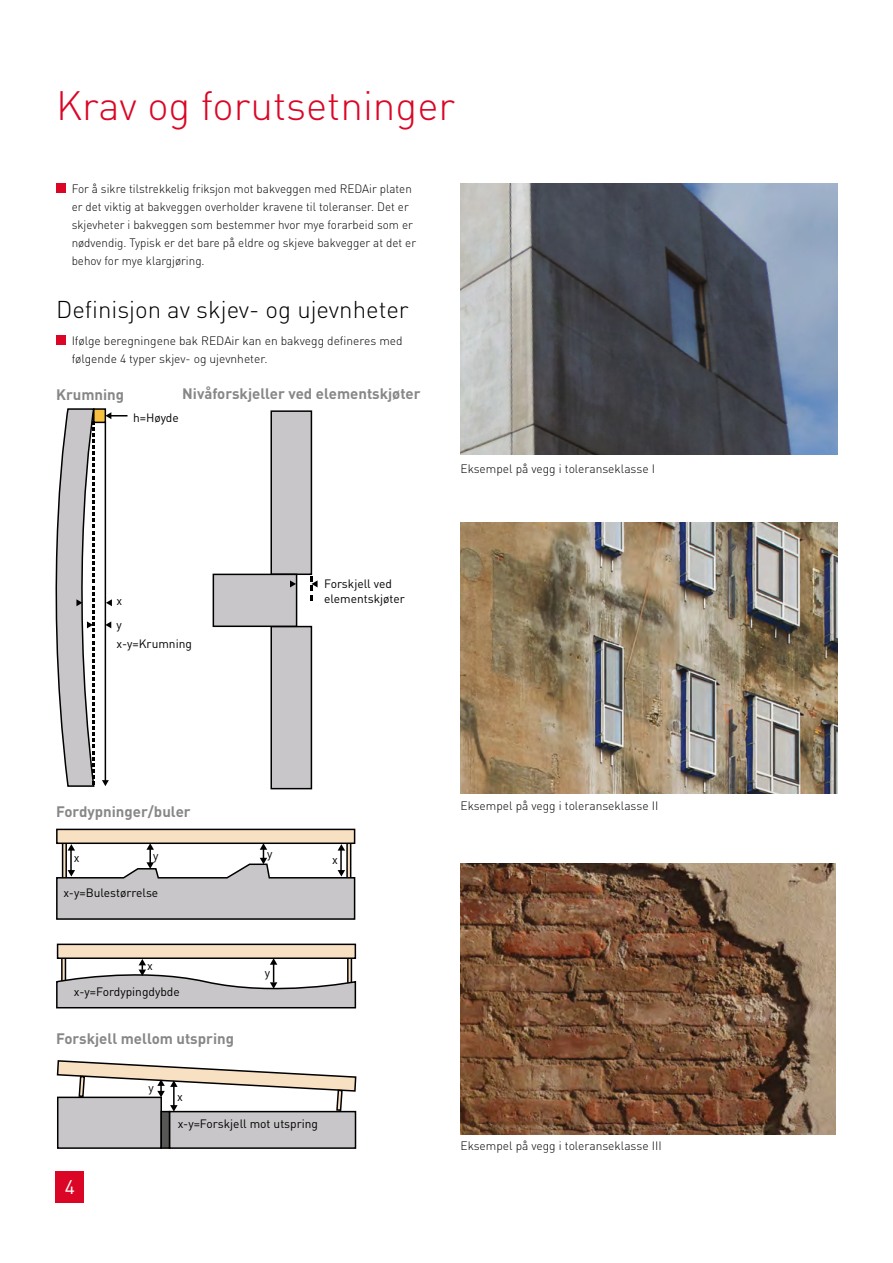
<style>
.page{position:relative;width:893px;height:1263px;background:#fff}
.page>*{position:absolute;margin:0;border:0;box-sizing:border-box;transform-origin:0 0}
.t1{font:300 40.5px "DIN Pro";color:#db0626}
.t2{font:300 24px "DIN Pro";color:#000}
.t3{font:19.5px "DIN Pro";color:#fff}
.t4{font:700 15px "DIN Pro";color:#878787}
.t5{font:300 12px/18px "DIN Pro";color:#000}
.t6{font:12px/23.5px "DIN Pro";color:#000}
</style>
<div class="page">
<div style="left:56px;top:1171px;width:28px;height:32px;background:#db0626"></div>
<img style="left:460px;top:522px;width:377px;height:271px">
<img style="left:460px;top:863px;width:376px;height:271px">
<img style="left:460px;top:183px;width:377px;height:271px">
<div style="left:56px;top:184px;width:9px;height:9px;background:#db0626"></div>
<div style="left:56px;top:335px;width:9px;height:9px;background:#db0626"></div>
<div style="left:57px;top:829px;width:298px;height:14px;background:#f8e0c2"></div>
<div style="left:56px;top:829px;width:299px;height:15px;border:2px solid #000"></div>
<div style="left:58px;top:944px;width:297px;height:14px;background:#f8e0c2"></div>
<div style="left:57px;top:943px;width:299px;height:16px;border:2px solid #000"></div>
<svg style="left:56px;top:958px;width:301px;height:51px"></svg>
<div style="left:94px;top:409px;width:11px;height:13px;background:#f7c041"></div>
<div style="left:93px;top:408px;width:13px;height:15px;border:2px solid #000"></div>
<svg style="left:105px;top:412px;width:23px;height:7px"></svg>
<hr style="left:105px;top:422px;width:1px;height:359px;background:#000">
<svg style="left:102px;top:780px;width:7px;height:6px"></svg>
<svg style="left:106px;top:599px;width:6px;height:7px"></svg>
<svg style="left:106px;top:621px;width:5px;height:7px"></svg>
<svg style="left:55px;top:409px;width:40px;height:378px"></svg>
<div style="left:271px;top:411px;width:40px;height:163px;background:#c8c6c8"></div>
<div style="left:270px;top:410px;width:42px;height:165px;border:2px solid #000"></div>
<div style="left:271px;top:626px;width:40px;height:163px;background:#c8c6c8"></div>
<div style="left:270px;top:626px;width:42px;height:163px;border:2px solid #000"></div>
<svg style="left:310px;top:576px;width:8px;height:24px"></svg>
<div style="left:213px;top:574px;width:84px;height:52px;background:#c8c6c8"></div>
<div style="left:213px;top:574px;width:84px;height:53px;border:2px solid #000"></div>
<svg style="left:290px;top:580px;width:6px;height:7px"></svg>
<div style="left:58px;top:1097px;width:103px;height:51px;background:#c8c6c8"></div>
<div style="left:57px;top:1096px;width:105px;height:53px;border:2px solid #000"></div>
<div style="left:169px;top:1111px;width:186px;height:37px;background:#c8c6c8"></div>
<div style="left:169px;top:1111px;width:187px;height:38px;border:2px solid #000"></div>
<div style="left:161px;top:1111px;width:8px;height:37px;background:#575756"></div>
<div style="left:160px;top:1111px;width:10px;height:38px;border:2px solid #000"></div>
<svg style="left:56px;top:1060px;width:301px;height:52px"></svg>
<svg style="left:56px;top:843px;width:300px;height:77px"></svg>
<h1 class="t1" style="left:56px;top:74px;width:401px">Krav og forutsetninger</h1>
<p class="t5" style="left:72px;top:179px;width:346px">For å sikre tilstrekkelig friksjon mot bakveggen med REDAir platen er det viktig at bakveggen overholder kravene til toleranser. Det er skjevheter i bakveggen som bestemmer hvor mye forarbeid som er nødvendig. Typisk er det bare på eldre og skjeve bakvegger at det er behov for mye klargjøring.</p>
<h2 class="t2" style="left:56px;top:290px;width:354px">Definisjon av skjev- og ujevnheter</h2>
<p class="t5" style="left:72px;top:330px;width:332px">Ifølge beregningene bak REDAir kan en bakvegg defineres med følgende 4 typer skjev- og ujevnheter.</p>
<p class="t4" style="left:56px;top:382px;width:70px">Krumning</p>
<p class="t4" style="left:182px;top:381px;width:240px">Nivåforskjeller ved elementskjøter</p>
<p class="t6" style="left:133px;top:405px;width:47px">h=Høyde</p>
<p class="t5" style="left:460px;top:458px;width:196px">Eksempel på vegg i toleranseklasse I</p>
<p class="t6" style="left:117px;top:588px;width:7px">x y</p>
<p class="t6" style="left:117px;top:631px;width:77px">x-y=Krumning</p>
<p class="t6" style="left:324px;top:575px;width:82px;line-height:15px">Forskjell ved elementskjøter</p>
<p class="t4" style="left:56px;top:799px;width:136px">Fordypninger/buler</p>
<p class="t6" style="left:153px;top:843px;width:7px">y</p>
<p class="t6" style="left:267px;top:840px;width:7px">y</p>
<p class="t6" style="left:63px;top:880px;width:96px">x-y=Bulestørrelse</p>
<p class="t6" style="left:74px;top:844px;width:7px">x</p>
<p class="t6" style="left:332px;top:847px;width:7px">x</p>
<p class="t6" style="left:147px;top:953px;width:7px">x</p>
<p class="t6" style="left:74px;top:979px;width:108px">x-y=Fordypingdybde</p>
<p class="t4" style="left:56px;top:1026px;width:180px">Forskjell mellom utspring</p>
<p class="t6" style="left:149px;top:1074px;width:7px">y</p>
<p class="t6" style="left:177px;top:1083px;width:7px">x</p>
<p class="t6" style="left:265px;top:960px;width:7px">y</p>
<h3 class="t3" style="left:65px;top:1172px;width:12px">4</h3>
<p class="t6" style="left:178px;top:1110px;width:142px">x-y=Forskjell mot utspring</p>
<p class="t5" style="left:460px;top:796px;width:199px">Eksempel på vegg i toleranseklasse II</p>
<p class="t5" style="left:460px;top:1135px;width:203px">Eksempel på vegg i toleranseklasse III</p>
</div>
